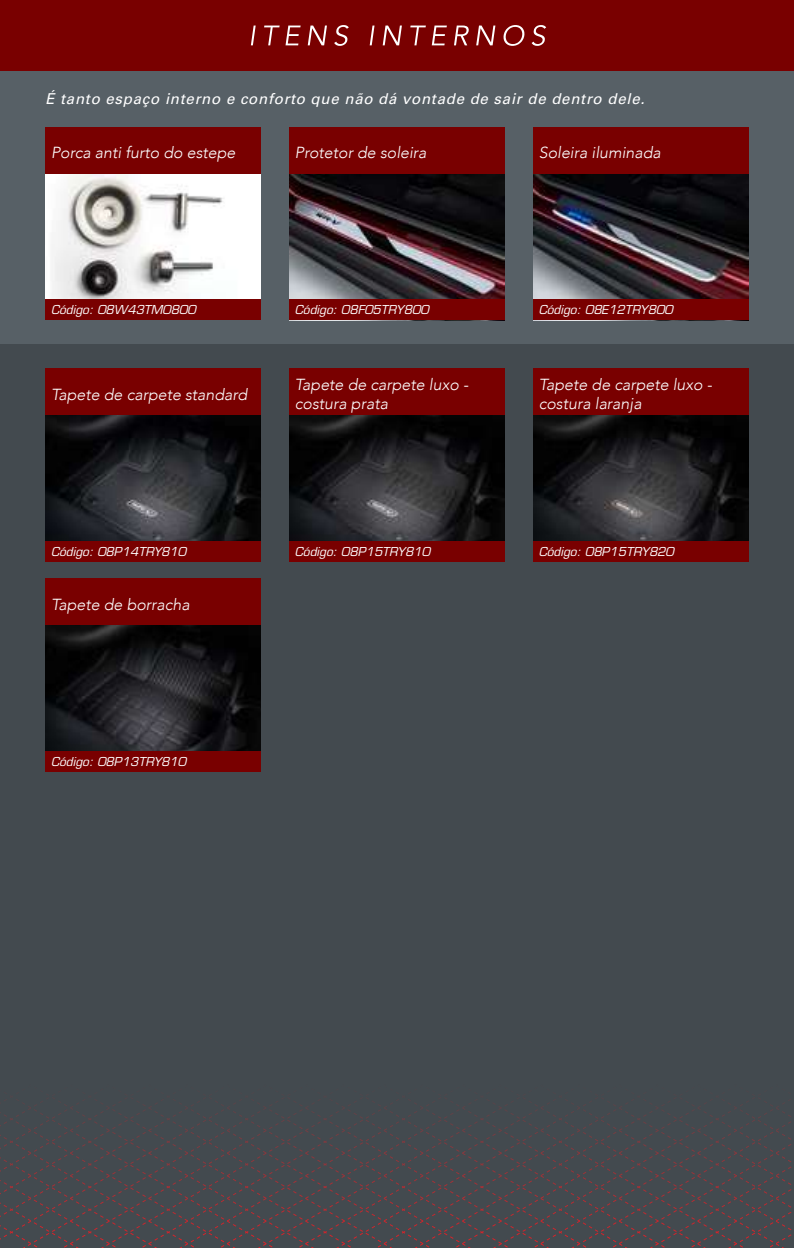
<style>
.page{position:relative;width:794px;height:1248px;background:#fff}
.page>*{position:absolute;margin:0;border:0;box-sizing:border-box;transform-origin:0 0}
.t1{font:italic 300 16px/19.2px "Avenir";color:#fff}
.t2{font:italic 15px "Univers LT Std";letter-spacing:.05em;color:#fff}
.t3{font:italic 12px "Eurostile LT Std";color:#fff}
</style>
<div class="page">
<div style="left:0;top:343px;width:794px;height:904px;background:#434a4f"></div>
<div style="left:0;top:70px;width:794px;height:273px;background:#576066"></div>
<img style="left:45px;top:173px;width:216px;height:127px">
<div style="left:45px;top:127px;width:216px;height:46px;background:#790000"></div>
<div style="left:45px;top:300px;width:216px;height:20px;background:#790000"></div>
<img style="left:289px;top:173px;width:216px;height:127px">
<div style="left:289px;top:127px;width:216px;height:46px;background:#790000"></div>
<div style="left:289px;top:300px;width:216px;height:20px;background:#790000"></div>
<img style="left:533px;top:173px;width:215px;height:127px">
<div style="left:533px;top:127px;width:215px;height:46px;background:#790000"></div>
<div style="left:533px;top:300px;width:215px;height:20px;background:#790000"></div>
<div style="left:0;top:0;width:794px;height:70px;background:#790000"></div>
<svg style="left:251px;top:25px;width:295px;height:21px"></svg>
<svg style="left:0;top:1230px;width:792px;height:17px"></svg>
<svg style="left:0;top:1208px;width:792px;height:22px"></svg>
<svg style="left:0;top:1185px;width:792px;height:23px"></svg>
<svg style="left:0;top:1162px;width:792px;height:23px"></svg>
<svg style="left:0;top:1140px;width:792px;height:22px"></svg>
<svg style="left:0;top:1117px;width:791px;height:23px"></svg>
<svg style="left:0;top:1096px;width:791px;height:21px"></svg>
<img style="left:45px;top:415px;width:216px;height:126px">
<div style="left:45px;top:368px;width:216px;height:47px;background:#790000"></div>
<div style="left:45px;top:541px;width:216px;height:20px;background:#790000"></div>
<img style="left:289px;top:415px;width:216px;height:126px">
<div style="left:289px;top:368px;width:216px;height:47px;background:#790000"></div>
<div style="left:289px;top:541px;width:216px;height:20px;background:#790000"></div>
<img style="left:533px;top:415px;width:215px;height:126px">
<div style="left:533px;top:368px;width:215px;height:47px;background:#790000"></div>
<div style="left:533px;top:541px;width:215px;height:20px;background:#790000"></div>
<img style="left:45px;top:625px;width:216px;height:126px">
<div style="left:45px;top:578px;width:216px;height:47px;background:#790000"></div>
<div style="left:45px;top:751px;width:216px;height:20px;background:#790000"></div>
<p class="t2" style="left:45px;top:90px;width:601px">É tanto espaço interno e conforto que não dá vontade de sair de dentro dele.</p>
<p class="t1" style="left:51px;top:143px;width:186px">Porca anti furto do estepe</p>
<p class="t1" style="left:295px;top:143px;width:133px">Protetor de soleira</p>
<p class="t1" style="left:539px;top:143px;width:124px">Soleira iluminada</p>
<p class="t3" style="left:51px;top:303px;width:146px">Código: 08W43TM0800</p>
<p class="t1" style="left:51px;top:384px;width:198px">Tapete de carpete standard</p>
<p class="t3" style="left:295px;top:303px;width:135px">Código: 08F05TRY800</p>
<p class="t1" style="left:295px;top:375px;width:175px">Tapete de carpete luxo - costura prata</p>
<p class="t3" style="left:51px;top:544px;width:137px">Código: 08P14TRY810</p>
<p class="t1" style="left:51px;top:594px;width:140px">Tapete de borracha</p>
<p class="t3" style="left:295px;top:544px;width:137px">Código: 08P15TRY810</p>
<p class="t3" style="left:51px;top:754px;width:137px">Código: 08P13TRY810</p>
<p class="t3" style="left:539px;top:303px;width:135px">Código: 08E12TRY800</p>
<p class="t1" style="left:539px;top:375px;width:175px">Tapete de carpete luxo - costura laranja</p>
<p class="t3" style="left:539px;top:544px;width:137px">Código: 08P15TRY820</p>
</div>
